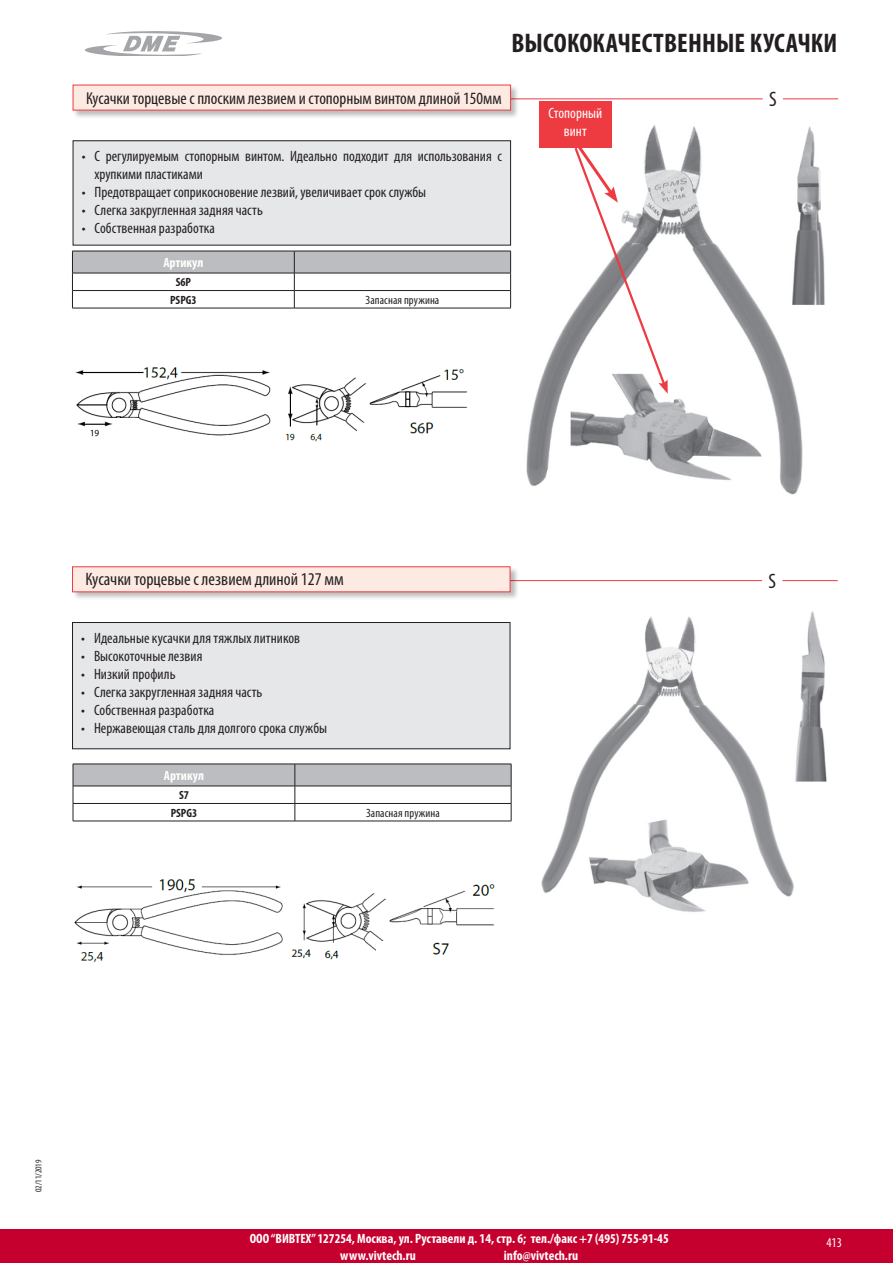
<style>
.page{position:relative;width:893px;height:1263px;background:#fff}
.page>*{position:absolute;margin:0;border:0;box-sizing:border-box;transform-origin:0 0}
.H3_header__toc{font:700 condensed 27px "Myriad Pro";letter-spacing:.005em;color:#231f20}
.type_2{font:condensed 21px "Myriad Pro";color:#231f20}
.Product_name{font:condensed 18px "Myriad Pro";color:#231f20}
.Product_name-2{font:condensed 17.25px "Myriad Pro";color:#231f20}
.t1{font:condensed 15px/18px "Myriad Pro";color:#231f20}
.BODY_TEXT{font:condensed 15px/18px "Myriad Pro";color:#fff;text-align:center}
.ttHeader{font:700 condensed 13.5px/16.2px "Myriad Pro";color:#fff}
.t2{font:condensed 13.5px "Myriad Pro";color:#fff}
.ttBody{font:condensed 12px "Myriad Pro";letter-spacing:.01em;color:#231f20}
.REF_list{font:700 condensed 12px "Myriad Pro";color:#231f20}
.t3{font:condensed 9px "Myriad Pro";color:#231f20}
</style>
<div class="page">
<div style="left:0;top:1229px;width:893px;height:34px;background:#c5002e"></div>
<svg style="left:85px;top:31px;width:137px;height:24px"></svg>
<hr style="left:498px;top:99px;width:340px;height:1px;background:#ee3a41">
<div style="left:72px;top:84px;width:447px;height:35px;background:#231f20;opacity:.3"></div>
<div style="left:73px;top:85px;width:438px;height:25px;background:#fdeae3"></div>
<div style="left:763px;top:89px;width:20px;height:21px;background:#fff"></div>
<img style="left:526px;top:125px;width:299px;height:370px">
<svg style="left:572px;top:139px;width:96px;height:255px"></svg>
<img style="left:75px;top:367px;width:393px;height:75px">
<hr style="left:497px;top:580px;width:341px;height:1px;background:#ee3a41">
<div style="left:72px;top:566px;width:447px;height:35px;background:#231f20;opacity:.3"></div>
<div style="left:72px;top:566px;width:438px;height:26px;background:#fdeae3;border:1px solid #ee3a41"></div>
<div style="left:762px;top:571px;width:20px;height:21px;background:#fff"></div>
<img style="left:541px;top:611px;width:286px;height:301px">
<img style="left:74px;top:879px;width:421px;height:84px">
<div style="left:73px;top:141px;width:438px;height:104px;background:#e6e7e9"></div>
<svg style="left:72px;top:251px;width:439px;height:57px"></svg>
<hr style="left:72px;top:308px;width:222px;height:1px;background:#231f20">
<hr style="left:294px;top:308px;width:217px;height:1px;background:#231f20">
<div style="left:73px;top:622px;width:437px;height:127px;background:#e6e7e9"></div>
<div style="left:72px;top:622px;width:438px;height:127px;border:1px solid #231f20"></div>
<svg style="left:73px;top:764px;width:439px;height:57px"></svg>
<hr style="left:73px;top:821px;width:222px;height:1px;background:#231f20">
<hr style="left:295px;top:821px;width:216px;height:1px;background:#231f20">
<div style="left:539px;top:101px;width:73px;height:47px;background:#ee3a41"></div>
<h1 class="H3_header__toc" style="left:511px;top:26px;width:327px">ВЫСОКОКАЧЕСТВЕННЫЕ КУСАЧКИ</h1>
<p class="Product_name-2" style="left:86px;top:88px;width:417px">Кусачки торцевые с плоским лезвием и стопорным винтом длиной 150мм</p>
<p class="t1" style="left:95px;top:147px;width:409px;text-indent:-13px">• С регулируемым стопорным винтом. Идеально подходит для использования с хрупкими пластиками</p>
<p class="t1" style="left:82px;top:183px;width:346px">• Предотвращает соприкосновение лезвий, увеличивает срок службы</p>
<p class="t1" style="left:82px;top:201px;width:183px">• Слегка закругленная задняя часть</p>
<p class="t1" style="left:82px;top:219px;width:135px">• Собственная разработка</p>
<p class="ttHeader" style="left:163px;top:254px;width:42px">Артикул</p>
<p class="REF_list" style="left:176px;top:275px;width:17px">S6P</p>
<p class="REF_list" style="left:170px;top:292px;width:28px">PSPG3</p>
<h1 class="ttBody" style="left:366px;top:293px;width:75px">Запасная пружина</h1>
<p class="BODY_TEXT" style="left:548px;top:104px;width:55px">Стопорный винт</p>
<p class="type_2" style="left:769px;top:86px;width:9px">S</p>
<p class="Product_name" style="left:86px;top:569px;width:260px">Кусачки торцевые с лезвием длиной 127 мм</p>
<p class="t1" style="left:81px;top:628px;width:220px">• Идеальные кусачки для тяжлых литников</p>
<p class="t1" style="left:81px;top:646px;width:123px">• Высокоточные лезвия</p>
<p class="t1" style="left:81px;top:664px;width:96px">• Низкий профиль</p>
<p class="t1" style="left:81px;top:682px;width:183px">• Слегка закругленная задняя часть</p>
<p class="t1" style="left:81px;top:700px;width:135px">• Собственная разработка</p>
<p class="t1" style="left:81px;top:718px;width:247px">• Нержавеющая сталь для долгого срока службы</p>
<p class="ttHeader" style="left:164px;top:767px;width:42px">Артикул</p>
<p class="REF_list" style="left:179px;top:788px;width:11px">S7</p>
<p class="REF_list" style="left:171px;top:805px;width:28px">PSPG3</p>
<h1 class="ttBody" style="left:366px;top:805px;width:75px">Запасная пружина</h1>
<p class="type_2" style="left:768px;top:568px;width:9px">S</p>
<p class="t3" style="left:33px;top:1192px;width:34px;rotate:-90deg">02/11/2019</p>
<p class="ttHeader" style="left:340px;top:1230px;width:330px;text-indent:-91px">OOO “ВИВТЕХ” 127254, Москва, ул. Руставели д. 14, стр. 6; тел./факс +7 (495) 755-91-45 www.vivtech.ru</p>
<p class="ttHeader" style="left:504px;top:1247px;width:76px">info@vivtech.ru</p>
<p class="t2" style="left:826px;top:1234px;width:17px">413</p>
</div>
